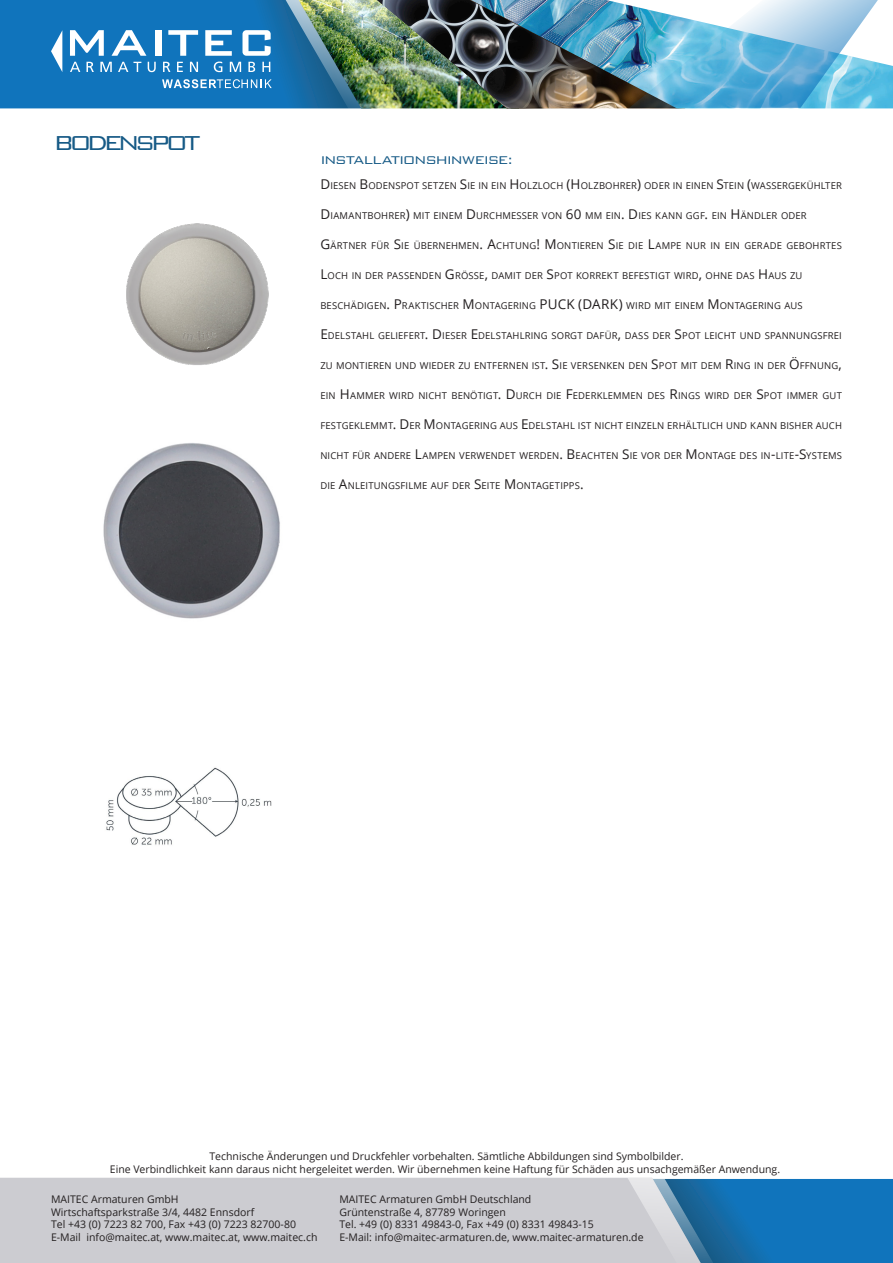
<style>
.page{position:relative;width:893px;height:1263px;background:#fff}
.page>*{position:absolute;margin:0;border:0;box-sizing:border-box;transform-origin:0 0}
.Maitec_Header_Big{font:300 27px "Bank Gothic BT";letter-spacing:-.19em;color:#165a86}
.Maitec_Header_Black{font:300 15px "Bank Gothic BT";letter-spacing:-.095em;color:#165a86}
.t1{font:10.5px "Open Sans";color:#231f20}
.Maitec_Header_Black-2{font:9.45px "Open Sans";letter-spacing:.015em;color:#231f20}
.s1{font-size:13.5px}
</style>
<div class="page">
<img style="left:106px;top:767px;width:165px;height:78px">
<img style="left:126px;top:223px;width:143px;height:142px">
<img style="left:103px;top:443px;width:177px;height:176px">
<div style="left:0;top:1178px;width:605px;height:85px;background:#ccccd1"></div>
<svg style="left:605px;top:1178px;width:288px;height:85px;background:#488cbd"></svg>
<img style="left:0;top:0;width:887px;height:109px">
<img style="left:361px;top:0;width:254px;height:108px">
<p class="Maitec_Header_Big" style="left:54px;top:128px;width:148px">BODENSPOT</p>
<p class="Maitec_Header_Black" style="left:320px;top:152px;width:194px">INSTALLATIONSHINWEISE:</p>
<p class="Maitec_Header_Black-2" style="left:320px;top:179px;width:523px"><span class="s1">D</span> IESEN <span class="s1">B</span>ODENSPOT SETZEN <span class="s1">S</span>IE IN EIN <span class="s1">H</span> OLZLOCH <span class="s1">(H</span> OLZBOHRER<span class="s1">)</span> ODER IN EINEN <span class="s1">S</span>TEIN <span class="s1">(</span>WASSERGEKÜ HLTER</p>
<p class="Maitec_Header_Black-2" style="left:320px;top:209px;width:488px"><span class="s1">D</span> IAMANTBOHRER<span class="s1">)</span> MIT EINEM <span class="s1">D</span> U RCHMESSER VON <span class="s1">60</span> MM EIN<span class="s1">. D</span> IES KANN GGF<span class="s1">.</span> EIN <span class="s1">H</span>ÄNDLER ODER</p>
<p class="Maitec_Header_Black-2" style="left:320px;top:239px;width:523px"><span class="s1">G</span>ÄRTNER FÜR <span class="s1">S</span>IE ÜBERNEHMEN<span class="s1">. A</span>CHTUNG<span class="s1">! M</span> ONTIEREN <span class="s1">S</span>IE DIE <span class="s1">L</span>AMPE NUR IN EIN GERADE GEBOHRTES</p>
<p class="Maitec_Header_Black-2" style="left:320px;top:269px;width:482px"><span class="s1">L</span>OCH IN DER PASSENDEN <span class="s1">G</span> RÖSSE<span class="s1">,</span> DAMIT DER <span class="s1">S</span>POT KORREKT BEFESTIGT WIRD<span class="s1">,</span> OHNE DAS <span class="s1">H</span>AUS ZU</p>
<p class="Maitec_Header_Black-2" style="left:320px;top:299px;width:272px">BESCHÄDIGEN<span class="s1">. P</span>RAKTISCHER <span class="s1">M</span> ONTAGERING <span class="s1">PUCK (DAR</span></p>
<p class="Maitec_Header_Black-2" style="left:610px;top:299px;width:194px"><span class="s1">K)</span> WIRD MIT EINEM <span class="s1">M</span> ONTAGERING AUS</p>
<p class="Maitec_Header_Black-2" style="left:320px;top:329px;width:523px"><span class="s1">E</span>DELSTAHL GELIEFERT<span class="s1">. D</span> IESER <span class="s1">E</span>DELSTAHLRING SORGT DAFÜ R<span class="s1">,</span> DASS DER <span class="s1">S</span>POT LEICHT U ND SPANNU NGSFREI</p>
<p class="Maitec_Header_Black-2" style="left:320px;top:359px;width:523px">ZU MONTIEREN U ND WIEDER ZU ENTFERNEN IST<span class="s1">. S</span>IE VERSENKEN DEN <span class="s1">S</span>POT MIT DEM <span class="s1">R</span>ING IN DER <span class="s1">Ö</span> FFNU NG<span class="s1">,</span></p>
<p class="Maitec_Header_Black-2" style="left:320px;top:389px;width:523px">EIN <span class="s1">H</span>AMMER WIRD NICHT BENÖTIGT<span class="s1">. D</span>U RCH DIE <span class="s1">F</span>EDERKLEMMEN DES <span class="s1">R</span>INGS WIRD DER <span class="s1">S</span>POT IMMER GUT</p>
<p class="Maitec_Header_Black-2" style="left:320px;top:419px;width:523px">FESTGEKLEMMT<span class="s1">. D</span> ER <span class="s1">M</span> ONTAGERING AUS <span class="s1">E</span>DELSTAHL IST NICHT EINZELN ERHÄLTLICH U ND KANN BISHER AUCH</p>
<p class="Maitec_Header_Black-2" style="left:320px;top:449px;width:523px">NICHT FÜ R ANDERE <span class="s1">L</span>AMPEN VERWENDET WERDEN<span class="s1">. B</span> EACHTEN <span class="s1">S</span>IE VOR DER <span class="s1">M</span> ONTAGE DES IN<span class="s1">-</span>LITE<span class="s1">-S</span>YSTEMS</p>
<p class="Maitec_Header_Black-2" style="left:320px;top:479px;width:265px">DIE <span class="s1">A</span>NLEITU NGSFILME AU F DER <span class="s1">S</span>EITE <span class="s1">M</span> ONTAGETIPPS<span class="s1">.</span></p>
<p class="t1" style="left:209px;top:1148px;width:476px">Technische Änderungen und Druckfehler vorbehalten. Sämtliche Abbildungen sind Symbolbilder.</p>
<p class="t1" style="left:110px;top:1162px;width:672px">Eine Verbindlichkeit kann daraus nicht hergeleitet werden. Wir übernehmen keine Haftung für Schäden aus unsachgemäßer Anwendung.</p>
<p class="t1" style="left:51px;top:1192px;width:129px">MAITEC Armaturen GmbH</p>
<p class="t1" style="left:51px;top:1204px;width:205px">Wirtschaftsparkstraße 3/4, 4482 Ennsdorf</p>
<p class="t1" style="left:51px;top:1217px;width:246px">Tel +43 (0) 7223 82 700, Fax +43 (0) 7223 82700-80</p>
<p class="t1" style="left:51px;top:1230px;width:268px">E-Mail info@maitec.at, www.maitec.at, www.maitec.ch</p>
<p class="t1" style="left:339px;top:1192px;width:193px">MAITEC Armaturen GmbH Deutschland</p>
<p class="t1" style="left:339px;top:1204px;width:168px">Grüntenstraße 4, 87789 Woringen</p>
<p class="t1" style="left:339px;top:1217px;width:256px">Tel. +49 (0) 8331 49843-0, Fax +49 (0) 8331 49843-15</p>
<p class="t1" style="left:339px;top:1230px;width:306px">E-Mail: info@maitec-armaturen.de, www.maitec-armaturen.de</p>
</div>
